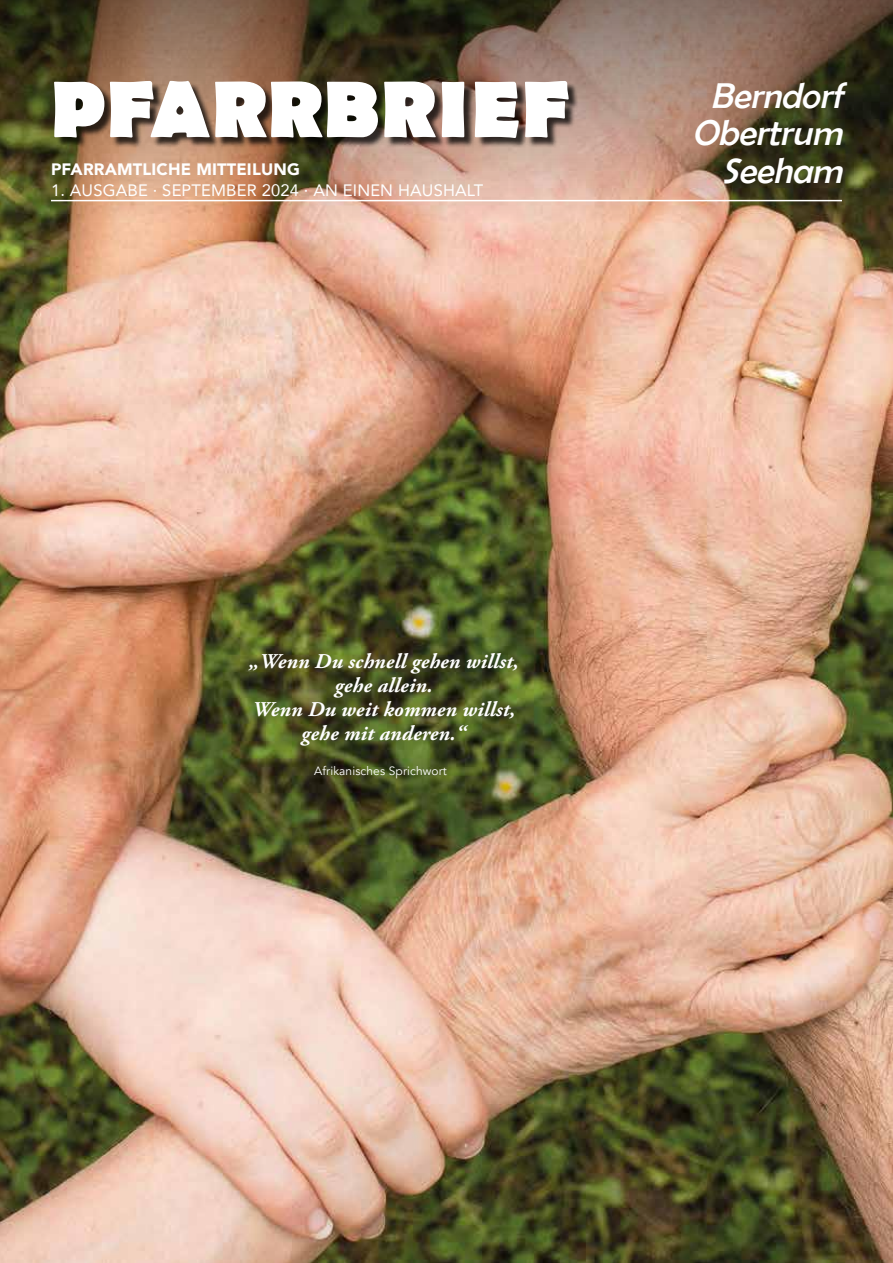
<style>
.page{position:relative;width:893px;height:1263px;background:#fff}
.page>*{position:absolute;margin:0;border:0;box-sizing:border-box;transform-origin:0 0}
.t1{font:700 81px "Berlin Sans FB";letter-spacing:.01em;color:#fff}
.t2{font:italic 36px/37.5px "Berlin Sans FB";color:#fff;text-align:center}
.t3{font:italic 700 21px/24px "Adobe Garamond Pro";letter-spacing:.01em;color:#fff;text-align:center}
.t4{font:16.5px "Avenir";letter-spacing:.01em;color:#fff}
.t5{font:900 16.5px "Avenir";letter-spacing:.01em;color:#fff}
.t6{font:12px "Avenir";letter-spacing:.01em;color:#fff}
</style>
<div class="page">
<img style="left:0;top:412px;width:893px;height:851px">
<img style="left:0;top:0;width:893px;height:412px">
<div style="left:55px;top:83px;width:524px;height:65px;background:#000;opacity:.75"></div>
<hr style="left:51px;top:200px;width:791px;height:1px;background:#fff">
<h1 class="t1" style="left:51px;top:64px;width:520px">PFARRBRIEF</h1>
<h2 class="t2" style="left:692px;top:77px;width:160px">Berndorf<br>Obertrum</h2>
<p class="t5" style="left:51px;top:155px;width:250px">PFARRAMTLICHE MITTEILUNG</p>
<p class="t4" style="left:51px;top:177px;width:434px">1. AUSGABE · SEPTEMBER 2024 · AN EINEN HAUSHALT</p>
<h2 class="t2" style="left:722px;top:152px;width:130px">Seeham</h2>
<p class="t3" style="left:249px;top:650px;width:271px">„Wenn Du schnell gehen willst, gehe allein.<br>Wenn Du weit kommen willst, gehe mit anderen.“</p>
<p class="t6" style="left:314px;top:763px;width:134px">Afrikanisches Sprichwort</p>
</div>
